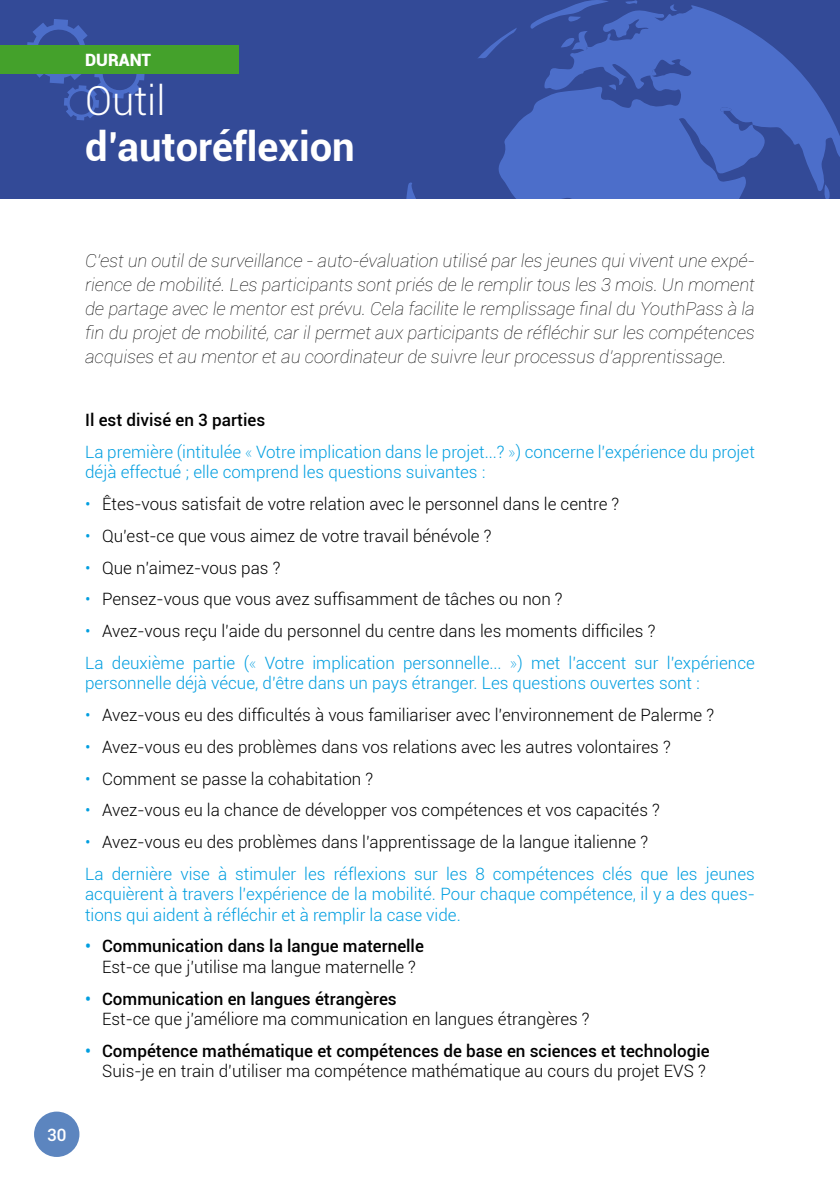
<style>
.page{position:relative;width:840px;height:1191px;background:#fff}
.page>*{position:absolute;margin:0;border:0;box-sizing:border-box;transform-origin:0 0}
.t1{font:700 40px "Roboto";color:#fff}
.t2{font:300 40px "Roboto";color:#fff}
.t3{font:italic 100 18px/24px "Roboto";color:#000;text-align:justify}
.t4{font:300 17px/20.4px "Roboto";color:#000;text-align:center}
.t5{font:300 17px/31.8px "Roboto";color:#009ee0}
.t6{font:900 17px "Roboto";color:#fff}
.t7{font:500 17px "Roboto";color:#fff}
.s1{font-weight:500;color:#000}
.s2{font-weight:100}
.s3{color:#009ee0}
.s4{color:#000}
.s5{font-weight:500;color:#009ee0}
.s6{font-weight:500}
</style>
<div class="page">
<div style="left:34px;top:1111px;width:45px;height:46px;background:#5c85bf;border-radius:50%"></div>
<div style="left:0;top:0;width:839px;height:198px;background:#334a97"></div>
<svg style="left:406px;top:182px;width:10px;height:16px"></svg>
<svg style="left:478px;top:42px;width:18px;height:17px"></svg>
<svg style="left:574px;top:0;width:34px;height:5px"></svg>
<svg style="left:625px;top:0;width:12px;height:4px"></svg>
<svg style="left:496px;top:5px;width:343px;height:193px;fill:#4c6eca"></svg>
<svg style="left:719px;top:106px;width:13px;height:6px"></svg>
<svg style="left:651px;top:69px;width:7px;height:7px"></svg>
<svg style="left:27px;top:19px;width:118px;height:101px"></svg>
<div style="left:0;top:45px;width:238px;height:29px;background:#44a12b"></div>
<p class="t6" style="left:85px;top:48px;width:67px">DURANT</p>
<h1 class="t2" style="left:85px;top:73px;width:82px">Outil</h1>
<h1 class="t1" style="left:85px;top:119px;width:271px">d’autoréflexion</h1>
<p class="t7" style="left:47px;top:1122px;width:21px">30</p>
<p class="t3" style="left:85px;top:248px;width:670px">C’est un outil de surveillance - auto-évaluation utilisé par les jeunes qui vivent une expé&shy;rience de mobilité. Les participants sont priés de le remplir tous les 3 mois. Un moment de partage avec le mentor est prévu. Cela facilite le remplissage final du YouthPass à la fin du projet de mobilité, car il permet aux participants de réfléchir sur les compétences acquises et au mentor et au coordinateur de suivre leur processus d’apprentissage.</p>
<p class="t5" style="left:85px;top:404px;width:670px"><span class="s1">Il est divisé en 3 parties<br></span>La première (intitulée <span class="s2">«</span> Votre implication dans le projet...? <span class="s2">»</span>) concerne l’expérience du projet</p>
<p class="t5" style="left:85px;top:456px;width:401px">déjà effectué ; elle comprend les questions suivantes :</p>
<p class="t4" style="left:85px;top:493px;width:535px"><span class="s3">•</span> Êtes-vous satisfait de votre relation avec le personnel dans le centre ?</p>
<p class="t4" style="left:85px;top:525px;width:407px"><span class="s3">•</span> Qu’est-ce que vous aimez de votre travail bénévole ?</p>
<p class="t4" style="left:85px;top:557px;width:197px"><span class="s3">•</span> Que n’aimez-vous pas ?</p>
<p class="t4" style="left:85px;top:588px;width:479px"><span class="s3">•</span> Pensez-vous que vous avez suffisamment de tâches ou non ?</p>
<p class="t5" style="left:85px;top:614px;width:671px">• <span class="s4">Avez-vous reçu l’aide du personnel du centre dans les moments difficiles ?<br></span>La deuxième partie (<span class="s2">«</span> Votre implication personnelle... <span class="s2">»</span>) met l’accent sur l’expérience</p>
<p class="t5" style="left:85px;top:667px;width:616px">personnelle déjà vécue, d’être dans un pays étranger. Les questions ouvertes sont :</p>
<p class="t4" style="left:85px;top:704px;width:630px"><span class="s3">•</span> Avez-vous eu des difficultés à vous familiariser avec l’environnement de Palerme ?</p>
<p class="t4" style="left:85px;top:736px;width:587px"><span class="s3">•</span> Avez-vous eu des problèmes dans vos relations avec les autres volontaires ?</p>
<p class="t4" style="left:85px;top:768px;width:289px"><span class="s3">•</span> Comment se passe la cohabitation ?</p>
<p class="t4" style="left:85px;top:799px;width:576px"><span class="s3">•</span> Avez-vous eu la chance de développer vos compétences et vos capacités ?</p>
<p class="t5" style="left:85px;top:825px;width:670px">• <span class="s4">Avez-vous eu des problèmes dans l’apprentissage de la langue italienne ?<br></span>La dernière vise à stimuler les réflexions sur les 8 compétences clés que les jeunes</p>
<p class="t5" style="left:85px;top:883px;width:670px;line-height:20.4px">acquièrent à travers l’expérience de la mobilité. Pour chaque compétence, il y a des ques&shy;tions qui aident à réfléchir et à remplir la case vide.</p>
<p class="t4" style="left:85px;top:935px;width:340px"><span class="s5">•</span> <span class="s6">Communication dans la langue maternelle<br></span>Est-ce que j’utilise ma langue maternelle ?</p>
<p class="t4" style="left:102px;top:987px;width:488px;text-align:left;text-indent:-17px"><span class="s5">•</span> <span class="s6">Communication en langues étrangères<br></span>Est-ce que j’améliore ma communication en langues étrangères ?</p>
<p class="t4" style="left:85px;top:1040px;width:625px;text-align:right"><span class="s5">•</span> <span class="s6">Compétence mathématique et compétences de base en sciences et technologie<br></span>Suis-je en train d’utiliser ma compétence mathématique au cours du projet EVS ?</p>
</div>
